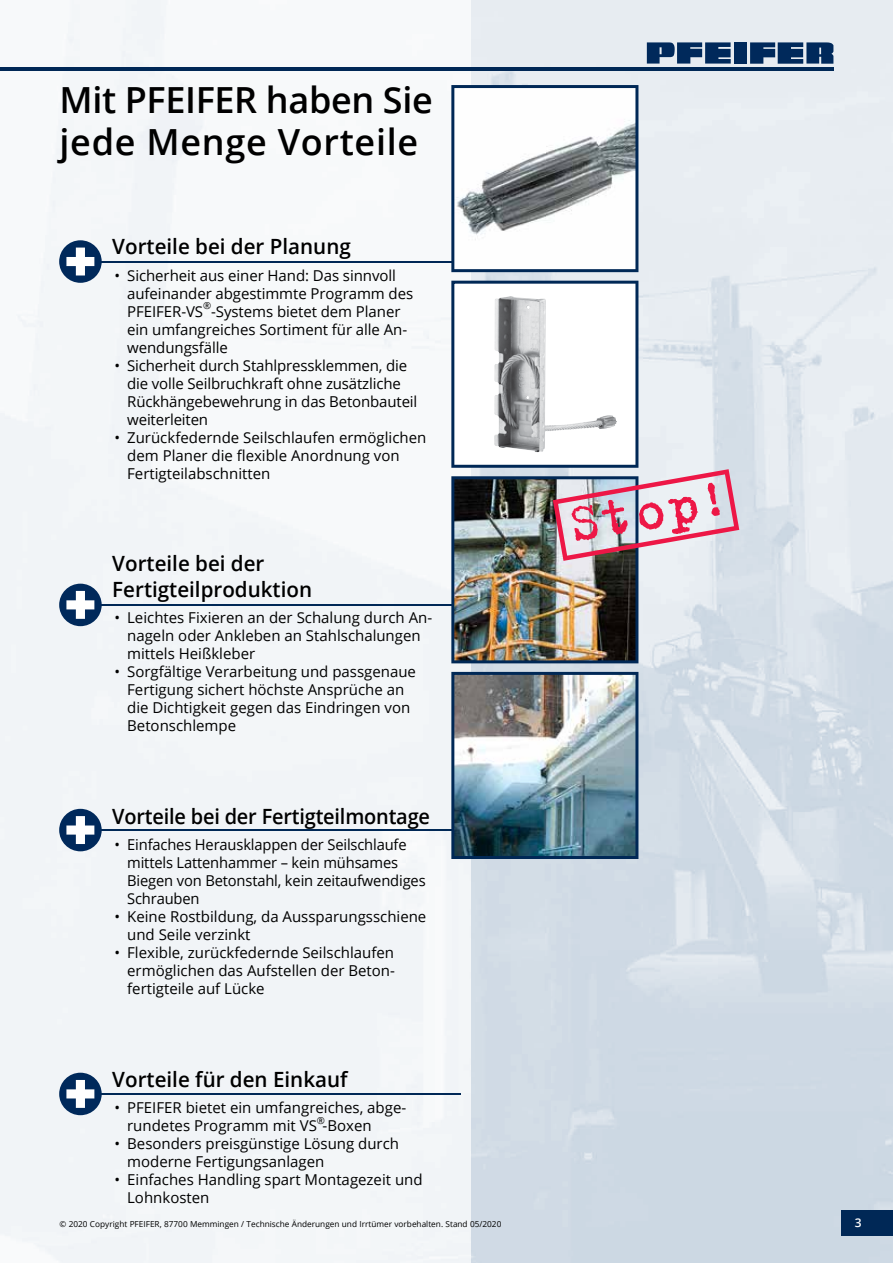
<style>
.page{position:relative;width:893px;height:1263px;background:#fff}
.page>*{position:absolute;margin:0;border:0;box-sizing:border-box;transform-origin:0 0}
.t1{font:59.1px "Trixie";color:#ed1746}
.t2{font:600 36px/42px "Open Sans";letter-spacing:.005em;color:#000}
.t3{font:600 21px/25.2px "Open Sans";color:#000}
.t4{font:600 21px "Open Sans";color:#000;scale:.95 1}
.t5{font:15px/18px "Open Sans";color:#000}
.t6{font:600 12px "Open Sans";color:#fff}
.t7{font:9.75px "Open Sans";color:#000}
.t8{font:8.25px "Open Sans";color:#000}
</style>
<div class="page">
<img style="left:0;top:0;width:893px;height:1263px">
<div style="left:366px;top:0;width:104px;height:1263px;background:#f5f7f9"></div>
<div style="left:0;top:368px;width:366px;height:895px;background:#f1f4f7"></div>
<img style="left:451px;top:672px;width:187px;height:187px">
<svg style="left:451px;top:85px;width:187px;height:187px"></svg>
<svg style="left:647px;top:42px;width:84px;height:22px;background:#38587f"></svg>
<div style="left:734px;top:42px;width:13px;height:22px;background:#00295b"></div>
<svg style="left:750px;top:42px;width:83px;height:22px;background:#2c4e77"></svg>
<hr style="left:0;top:68px;width:833px;height:3px;background:#002856">
<img style="left:451px;top:281px;width:288px;height:382px">
<hr style="left:96px;top:604px;width:357px;height:2px;background:#002856">
<div style="left:59px;top:584px;width:43px;height:42px;background:#00295b;border-radius:50%"></div>
<svg style="left:66px;top:591px;width:28px;height:28px"></svg>
<hr style="left:96px;top:830px;width:357px;height:1px;background:#002856">
<div style="left:59px;top:809px;width:43px;height:42px;background:#00295b;border-radius:50%"></div>
<svg style="left:66px;top:816px;width:28px;height:28px"></svg>
<hr style="left:99px;top:1093px;width:362px;height:2px;background:#002856">
<div style="left:59px;top:1073px;width:43px;height:42px;background:#00295b;border-radius:50%"></div>
<svg style="left:66px;top:1080px;width:28px;height:28px"></svg>
<hr style="left:96px;top:261px;width:357px;height:2px;background:#002856">
<div style="left:59px;top:240px;width:43px;height:43px;background:#00295b;border-radius:50%"></div>
<svg style="left:66px;top:248px;width:28px;height:27px"></svg>
<div style="left:842px;top:1210px;width:51px;height:25px;background:#002856"></div>
<h2 class="t2" style="left:60px;top:78px;width:375px">Mit PFEIFER haben Sie jede Menge Vorteile</h2>
<h3 class="t3" style="left:112px;top:234px;width:240px">Vorteile bei der Planung</h3>
<p class="t5" style="left:127px;top:266px;width:287px;text-indent:-13px">• Sicherheit aus einer Hand: Das sinnvoll aufeinander abgestimmte Programm des<br>PFEIFER-VS</p>
<p class="t7" style="left:203px;top:299px;width:10px">®</p>
<p class="t5" style="left:127px;top:302px;width:281px;text-indent:84px">-Systems bietet dem Planer ein umfangreiches Sortiment für alle An&shy;wendungsfälle</p>
<p class="t5" style="left:127px;top:356px;width:292px;text-indent:-13px">• Sicherheit durch Stahlpressklemmen, die die volle Seilbruchkraft ohne zusätzliche Rückhänge bewehrung in das Betonbauteil weiterleiten</p>
<p class="t5" style="left:127px;top:428px;width:301px;text-indent:-13px">• Zurückfedernde Seilschlaufen ermöglichen dem Planer die flexible Anordnung von<br>Fertigteilabschnitten</p>
<h3 class="t3" style="left:112px;top:551px;width:201px">Vorteile bei der<br>Fertigteilproduktion</h3>
<p class="t5" style="left:127px;top:608px;width:307px;text-indent:-13px">• Leichtes Fixieren an der Schalung durch An&shy;nageln oder Ankleben an Stahlschal ungen mittels Heißkleber</p>
<p class="t5" style="left:127px;top:662px;width:290px;text-indent:-13px">• Sorgfältige Verarbeitung und passgenaue Fertigung sichert höchste Ansprüche an die Dichtigkeit gegen das Eindringen von Betonschlempe</p>
<h3 class="t4" style="left:112px;top:802px;width:336px">Vorteile bei der Fertigteilmontage</h3>
<p class="t5" style="left:127px;top:835px;width:300px;text-indent:-13px">• Einfaches Herausklappen der Seilschlaufe mittels Lattenhammer – kein mühsames Biegen von Betonstahl, kein zeitaufwendiges Schrauben</p>
<p class="t5" style="left:127px;top:907px;width:301px;text-indent:-13px">• Keine Rostbildung, da Aussparungsschiene und Seile verzinkt</p>
<p class="t5" style="left:127px;top:943px;width:269px;text-align:justify;text-indent:-13px">• Flexible, zurückfedernde Seilschlaufen ermöglichen das Aufstellen der Beton&shy;fertigteile auf Lücke</p>
<h3 class="t3" style="left:112px;top:1066px;width:237px">Vorteile für den Einkauf</h3>
<p class="t5" style="left:127px;top:1098px;width:281px;text-indent:-13px">• PFEIFER bietet ein umfangreiches, abge&shy;rundetes Programm mit VS -Boxen</p>
<p class="t7" style="left:317px;top:1113px;width:10px">®</p>
<p class="t5" style="left:127px;top:1134px;width:273px;text-indent:-13px">• Besonders preisgünstige Lösung durch moderne Fertigungsanlagen</p>
<p class="t5" style="left:127px;top:1170px;width:297px;text-indent:-13px">• Einfaches Handling spart Montagezeit und<br>Lohnkosten</p>
<h1 class="t1" style="left:561px;top:487px;width:167px;rotate:-10deg">Stop!</h1>
<p class="t8" style="left:60px;top:1218px;width:443px">© 2020 Copyright PFEIFER, 87700 Memmingen / Technische Änderungen und Irrtümer vorbehalten. Stand 05/2020</p>
<p class="t6" style="left:855px;top:1214px;width:8px">3</p>
</div>
